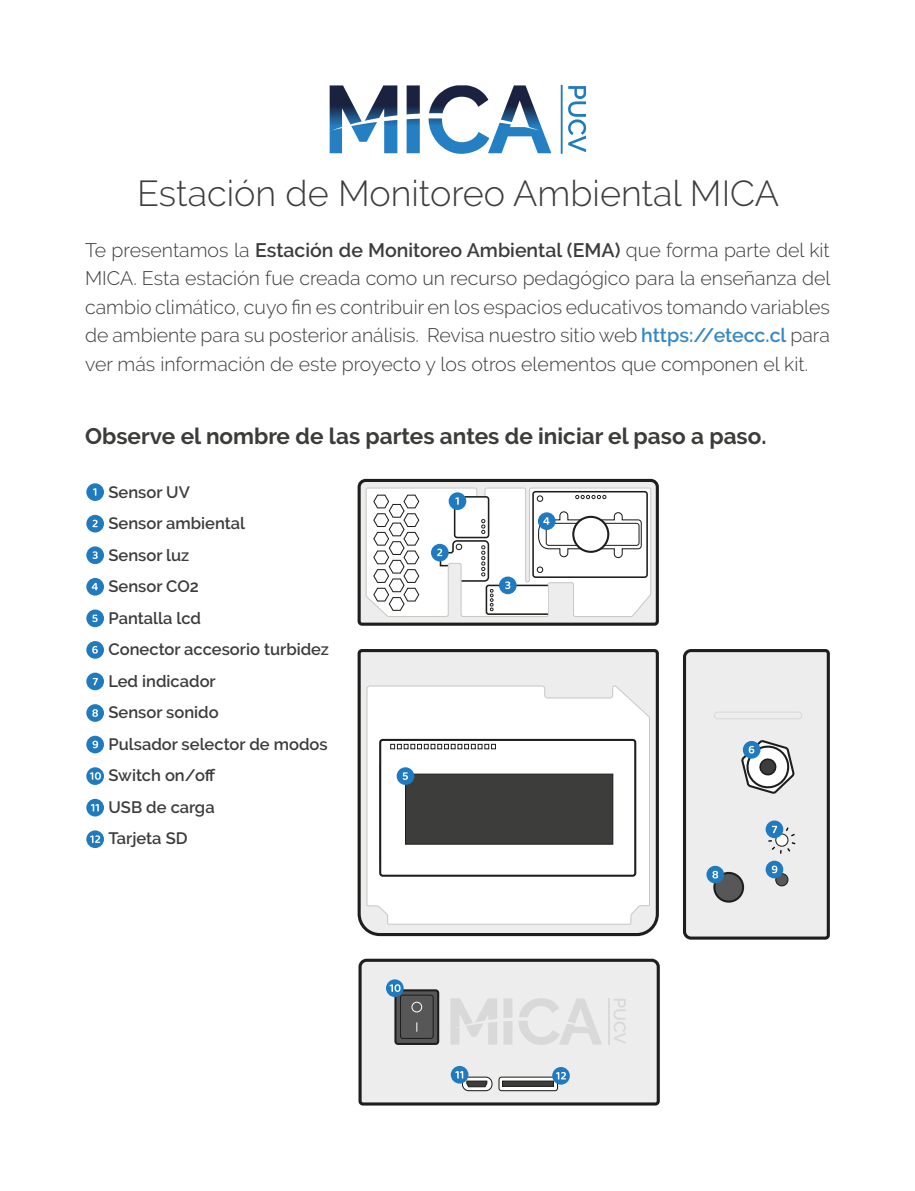
<style>
.page{position:relative;width:915px;height:1191px;background:#fff}
.page>*{position:absolute;margin:0;border:0;box-sizing:border-box;transform-origin:0 0}
.t1{font:300 36px "Raleway";color:#3c3c3b}
.t2{font:700 22.5px "Raleway";color:#3c3c3b}
.t3{font:300 19.5px/28.5px "Raleway";color:#3c3c3b;text-align:justify}
.t4{font:600 16.5px/31.5px "Raleway";color:#3c3c3b}
.s1{font-weight:600}
.s2{font-weight:600;color:#3588c6}
</style>
<div class="page">
<svg style="left:568px;top:86px;width:18px;height:66px"></svg>
<svg style="left:329px;top:85px;width:68px;height:68px"></svg>
<svg style="left:406px;top:85px;width:13px;height:68px"></svg>
<svg style="left:428px;top:85px;width:123px;height:69px"></svg>
<div style="left:560px;top:85px;width:2px;height:69px;border:1px solid #1f7abf"></div>
<svg style="left:357px;top:649px;width:302px;height:288px;background:#c9c9c9"></svg>
<svg style="left:366px;top:685px;width:284px;height:240px"></svg>
<svg style="left:358px;top:958px;width:302px;height:148px;background:#595b59"></svg>
<div style="left:380px;top:740px;width:255px;height:135px;background:#fff;border-radius:3px"></div>
<div style="left:379px;top:739px;width:257px;height:137px;border:2px solid #1c1f1c;border-radius:3px"></div>
<div style="left:405px;top:773px;width:208px;height:71px;background:#3d3d3b;border:1px solid #1c1f1c"></div>
<svg style="left:390px;top:744px;width:105px;height:5px"></svg>
<svg style="left:357px;top:478px;width:302px;height:148px;background:#595b59"></svg>
<svg style="left:683px;top:649px;width:147px;height:291px"></svg>
<div style="left:86px;top:483px;width:18px;height:18px;background:#1f7abf;border-radius:50%"></div>
<svg style="left:93px;top:488px;width:3px;height:7px"></svg>
<div style="left:86px;top:515px;width:18px;height:17px;background:#1f7abf;border-radius:50%"></div>
<svg style="left:92px;top:520px;width:6px;height:7px"></svg>
<div style="left:86px;top:546px;width:18px;height:18px;background:#1f7abf;border-radius:50%"></div>
<svg style="left:92px;top:551px;width:6px;height:8px"></svg>
<div style="left:86px;top:578px;width:18px;height:17px;background:#1f7abf;border-radius:50%"></div>
<svg style="left:92px;top:583px;width:6px;height:7px"></svg>
<div style="left:86px;top:609px;width:18px;height:18px;background:#1f7abf;border-radius:50%"></div>
<svg style="left:92px;top:614px;width:6px;height:8px"></svg>
<div style="left:86px;top:641px;width:18px;height:17px;background:#1f7abf;border-radius:50%"></div>
<svg style="left:92px;top:646px;width:6px;height:7px"></svg>
<div style="left:86px;top:672px;width:18px;height:18px;background:#1f7abf;border-radius:50%"></div>
<svg style="left:93px;top:678px;width:5px;height:7px"></svg>
<div style="left:86px;top:704px;width:18px;height:18px;background:#1f7abf;border-radius:50%"></div>
<svg style="left:92px;top:709px;width:6px;height:8px"></svg>
<div style="left:86px;top:735px;width:18px;height:18px;background:#1f7abf;border-radius:50%"></div>
<svg style="left:92px;top:740px;width:6px;height:8px"></svg>
<div style="left:86px;top:767px;width:18px;height:18px;background:#1f7abf;border-radius:50%"></div>
<svg style="left:90px;top:772px;width:11px;height:8px"></svg>
<div style="left:86px;top:799px;width:18px;height:17px;background:#1f7abf;border-radius:50%"></div>
<svg style="left:91px;top:804px;width:8px;height:7px"></svg>
<div style="left:86px;top:830px;width:18px;height:18px;background:#1f7abf;border-radius:50%"></div>
<svg style="left:90px;top:835px;width:10px;height:8px"></svg>
<svg style="left:359px;top:480px;width:298px;height:144px"></svg>
<div style="left:396px;top:767px;width:18px;height:18px;background:#1f7abf;border-radius:50%"></div>
<svg style="left:402px;top:772px;width:6px;height:8px"></svg>
<svg style="left:684px;top:650px;width:144px;height:288px;background:#dbddde"></svg>
<svg style="left:360px;top:960px;width:298px;height:144px;background:#d5d7d8"></svg>
<h1 class="t1" style="left:137px;top:172px;width:643px">Estación de Monitoreo Ambiental MICA</h1>
<p class="t3" style="left:85px;top:235px;width:746px">Te presentamos la <span class="s1">Estación de Monitoreo Ambiental (EMA)</span> que forma parte del kit MICA. Esta estación fue creada como un recurso pedagógico para la enseñanza del cambio climático, cuyo fin es contribuir en los espacios educativos tomando variables de ambiente para su posterior análisis. Revisa nuestro sitio web <span class="s2">https://etecc.cl</span> para ver más información de este proyecto y los otros elementos que componen el kit.</p>
<p class="t2" style="left:85px;top:423px;width:682px">Observe el nombre de las partes antes de iniciar el paso a paso.</p>
<p class="t4" style="left:108px;top:476px;width:222px">Sensor UV<br>Sensor ambiental<br>Sensor luz<br>Sensor CO2<br>Pantalla lcd<br>Conector accesorio turbidez<br>Led indicador<br>Sensor sonido<br>Pulsador selector de modos<br>Switch on/off<br>USB de carga<br>Tarjeta SD</p>
</div>
